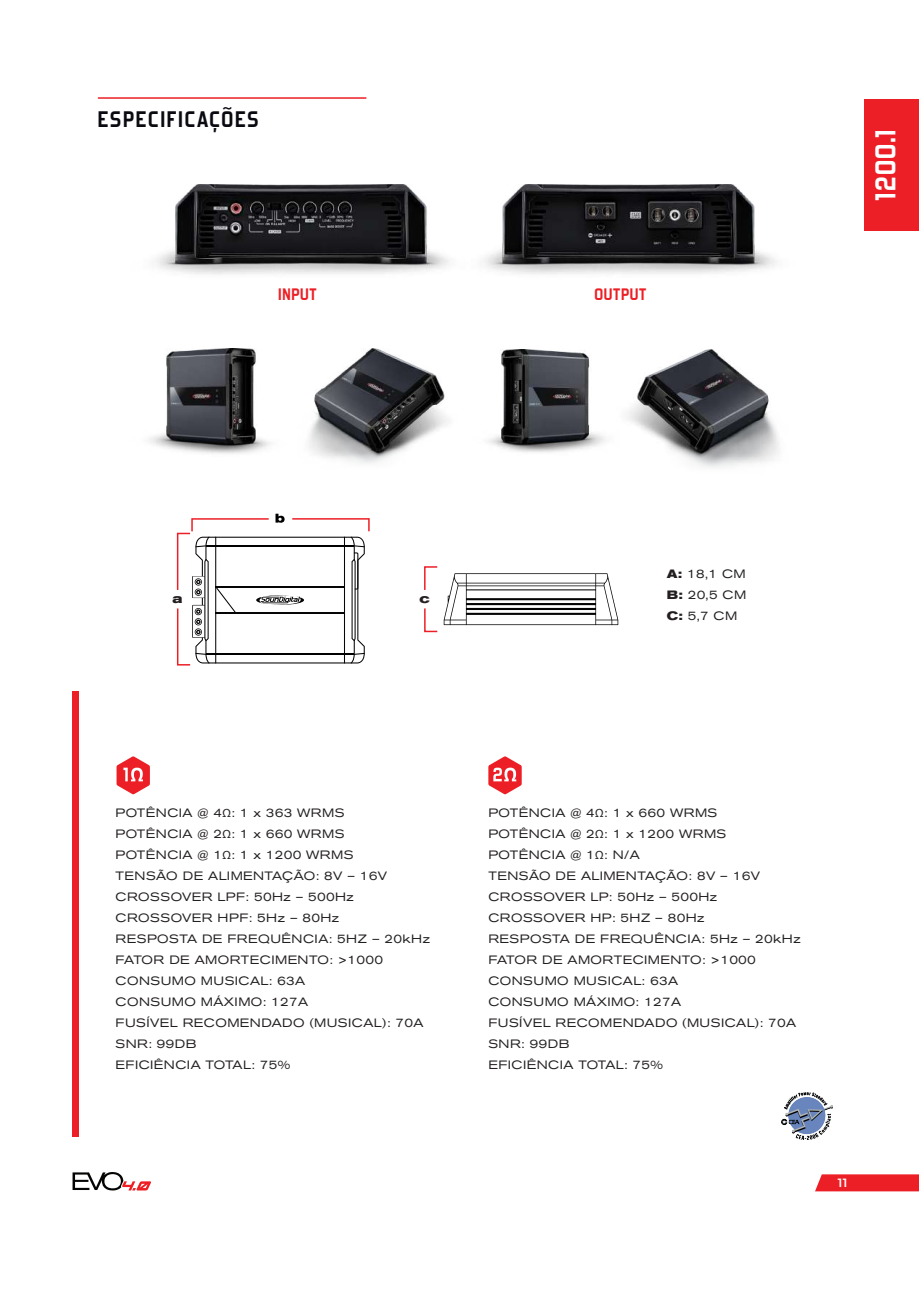
<style>
.page{position:relative;width:919px;height:1289px;background:#fff}
.page>*{position:absolute;margin:0;border:0;box-sizing:border-box;transform-origin:0 0}
.t1{font:700 28.5px "Forgotten Futurist Rg";color:#fff}
.t2{font:700 22.35px "Forgotten Futurist Rg";letter-spacing:.075em;color:#0a0b11}
.t3{font:700 16.5px "Forgotten Futurist Rg";letter-spacing:.04em;color:#ec1f26}
.t4{font:700 expanded 12.6px "Akzidenz Grotesk BQ";color:#231f20}
.t5{font:expanded 12px/21px "Akzidenz Grotesk BQ";letter-spacing:.04em;color:#231f20}
.t6{font:600 12px "Montserrat";color:#fff}
.s1{font-weight:700}
.s2{font-family:"Myriad Pro";font-stretch:normal}
</style>
<div class="page">
<svg style="left:815px;top:1174px;width:103px;height:17px;background:#ed2b31"></svg>
<hr style="left:98px;top:97px;width:268px;height:2px;background:#ec1f26">
<div style="left:864px;top:99px;width:54px;height:131px;background:#ec1f26"></div>
<div style="left:73px;top:691px;width:6px;height:446px;background:#ec1f26"></div>
<img style="left:781px;top:1092px;width:51px;height:47px">
<svg style="left:73px;top:1172px;width:78px;height:18px"></svg>
<img style="left:155px;top:185px;width:294px;height:90px">
<img style="left:483px;top:185px;width:294px;height:89px">
<img style="left:149px;top:348px;width:122px;height:106px">
<img style="left:309px;top:349px;width:139px;height:115px">
<img style="left:488px;top:349px;width:118px;height:104px">
<img style="left:627px;top:349px;width:152px;height:119px">
<svg style="left:424px;top:566px;width:194px;height:67px"></svg>
<svg style="left:176px;top:513px;width:194px;height:153px"></svg>
<svg style="left:488px;top:756px;width:33px;height:38px"></svg>
<svg style="left:116px;top:756px;width:34px;height:38px"></svg>
<h2 class="t2" style="left:98px;top:106px;width:162px">ESPECIFICAÇÕES</h2>
<h3 class="t3" style="left:278px;top:285px;width:40px">INPUT</h3>
<h3 class="t3" style="left:594px;top:285px;width:53px">OUTPUT</h3>
<h1 class="t1" style="left:868px;top:201px;width:72px;rotate:-90deg">1200.1</h1>
<p class="t4" style="left:172px;top:591px;width:11px">a</p>
<p class="t4" style="left:419px;top:591px;width:12px">c</p>
<p class="t5" style="left:666px;top:563px;width:81px;text-align:justify"><span class="s1">A:</span> 18,1 CM <span class="s1">B:</span> 20,5 CM <span class="s1">C:</span> 5,7 CM</p>
<p class="t5" style="left:115px;top:802px;width:316px">POTÊNCIA @ 4<span class="s2">Ω</span>: 1 x 363 WRMS<br>POTÊNCIA @ 2<span class="s2">Ω</span>: 1 x 660 WRMS<br>POTÊNCIA @ 1<span class="s2">Ω</span>: 1 x 1200 WRMS<br>TENSÃO DE ALIMENTAÇÃO: 8V – 16V<br>CROSSOVER LPF: 50Hz – 500Hz<br>CROSSOVER HPF: 5Hz – 80Hz<br>RESPOSTA DE FREQUÊNCIA: 5HZ – 20kHz<br>FATOR DE AMORTECIMENTO: &gt;1000<br>CONSUMO MUSICAL: 63A<br>CONSUMO MÁXIMO: 127A<br>FUSÍVEL RECOMENDADO (MUSICAL): 70A<br>SNR: 99DB<br>EFICIÊNCIA TOTAL: 75%</p>
<p class="t5" style="left:488px;top:802px;width:314px">POTÊNCIA @ 4<span class="s2">Ω</span>: 1 x 660 WRMS<br>POTÊNCIA @ 2<span class="s2">Ω</span>: 1 x 1200 WRMS<br>POTÊNCIA @ 1<span class="s2">Ω</span>: N/A<br>TENSÃO DE ALIMENTAÇÃO: 8V – 16V<br>CROSSOVER LP: 50Hz – 500Hz<br>CROSSOVER HP: 5HZ – 80Hz<br>RESPOSTA DE FREQUÊNCIA: 5Hz – 20kHz<br>FATOR DE AMORTECIMENTO: &gt;1000<br>CONSUMO MUSICAL: 63A<br>CONSUMO MÁXIMO: 127A<br>FUSÍVEL RECOMENDADO (MUSICAL): 70A<br>SNR: 99DB<br>EFICIÊNCIA TOTAL: 75%</p>
<p class="t6" style="left:837px;top:1174px;width:11px">11</p>
</div>
